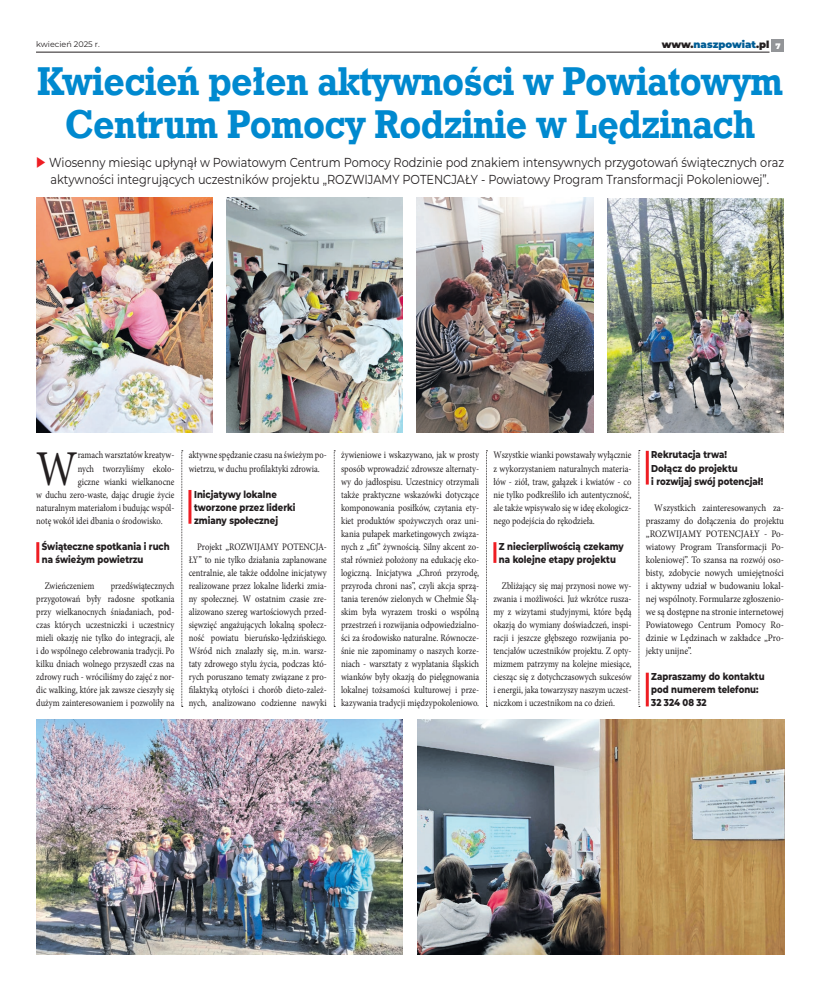
<style>
.page{position:relative;width:820px;height:993px;background:#fff}
.page>*{position:absolute;margin:0;border:0;box-sizing:border-box;transform-origin:0 0}
.t1{font:50.1px "Minion Pro";color:#231f20;scale:.85 1}
.t2{font:40.3px/42.5px "Geo Slab 712 Bd EU";color:#0089cf;text-align:center;scale:.92 1}
.t3{font:13px/17px "Montserrat";color:#231f20;text-align:center;scale:.87 1}
.t4{font:10px/13px "Minion Pro";color:#231f20;text-align:justify;scale:.86 1}
.t5{font:10px/13px "Minion Pro";color:#231f20;text-align:justify;scale:.85 1}
.t6{font:10px/13px "Minion Pro";color:#231f20;text-align:justify;scale:.9 1}
.t7{font:800 10px/13px "Montserrat";color:#231f20;scale:.85 1}
.t8{font:900 10px "Montserrat";color:#005d95}
.t9{font:8px "Montserrat";color:#231f20}
.s1{color:#231f20}
.s2{font-size:8px;color:#fff}
.s3{color:#ee1d23}
</style>
<div class="page">
<div style="left:771px;top:40px;width:12px;height:12px;background:#939598"></div>
<hr style="left:36px;top:52px;width:733px;height:1px;background:#231f20">
<img style="left:226px;top:197px;width:176px;height:235px">
<img style="left:417px;top:719px;width:366px;height:235px">
<img style="left:36px;top:719px;width:366px;height:235px">
<img style="left:607px;top:198px;width:176px;height:234px">
<img style="left:416px;top:197px;width:177px;height:235px">
<img style="left:36px;top:198px;width:176px;height:234px">
<hr style="left:36px;top:542px;width:3px;height:20px;background:#ee1d23">
<hr style="left:188px;top:490px;width:3px;height:33px;background:#ee1d23">
<hr style="left:493px;top:542px;width:3px;height:20px;background:#ee1d23">
<hr style="left:645px;top:450px;width:3px;height:34px;background:#ee1d23">
<hr style="left:645px;top:672px;width:3px;height:34px;background:#ee1d23">
<svg style="left:181px;top:450px;width:2px;height:257px"></svg>
<svg style="left:334px;top:450px;width:1px;height:257px"></svg>
<svg style="left:486px;top:450px;width:1px;height:257px"></svg>
<svg style="left:638px;top:450px;width:1px;height:257px"></svg>
<p class="t9" style="left:36px;top:39px;width:65px">kwiecień 2025 r.</p>
<p class="t8" style="left:661px;top:37px;width:120px"><span class="s1">www.</span>naszpowiat<span class="s1">.pl</span> <span class="s2">7</span></p>
<h2 class="t2" style="left:38px;top:61px;width:811px">Kwiecień pełen aktywności w Powiatowym<br>Centrum Pomocy Rodzinie w Lędzinach</h2>
<p class="t3" style="left:36px;top:153px;width:860px"><span class="s3">◆</span> Wiosenny miesiąc upłynął w Powiatowym Centrum Pomocy Rodzinie pod znakiem intensywnych przygotowań świątecznych oraz aktywności integrujących uczestników projektu „ROZWIJAMY POTENCJAŁY - Powiatowy Program Transformacji Pokoleniowej”.</p>
<h1 class="t1" style="left:36px;top:435px;width:50px">W</h1>
<p class="t5" style="left:78px;top:448px;width:115px">ramach warsztatów kreatyw-</p>
<p class="t5" style="left:78px;top:461px;width:115px">nych tworzyliśmy ekolo-</p>
<p class="t5" style="left:78px;top:475px;width:115px">giczne wianki wielkanocne</p>
<p class="t5" style="left:36px;top:488px;width:164px">w duchu zero-waste, dając drugie życie</p>
<p class="t5" style="left:36px;top:501px;width:164px">naturalnym materiałom i budując wspól-</p>
<p class="t5" style="left:36px;top:514px;width:150px">notę wokół idei dbania o środowisko.</p>
<p class="t7" style="left:42px;top:539px;width:152px">Świąteczne spotkania i ruch na świeżym powietrzu</p>
<p class="t5" style="left:45px;top:579px;width:60px">Zwieńczeniem</p>
<p class="t5" style="left:36px;top:579px;width:164px;text-indent:74px">przedświątecznych przygotowań były radosne spotkania przy wielkanocnych śniadaniach, pod&shy;czas których uczestniczki i uczestnicy mieli okazję nie tylko do integracji, ale i do wspólnego celebrowania tradycji. Po kilku dniach wolnego przyszedł czas na zdrowy ruch - wróciliśmy do zajęć z nor&shy;dic walking, które jak zawsze cieszyły się dużym zainteresowaniem i pozwoliły na</p>
<p class="t5" style="left:188px;top:448px;width:164px">aktywne spędzanie czasu na świeżym po&shy;wietrzu, w duchu profilaktyki zdrowia.</p>
<p class="t7" style="left:194px;top:487px;width:121px">Inicjatywy lokalne tworzone przez liderki zmiany społecznej</p>
<p class="t4" style="left:189px;top:540px;width:162px;text-indent:9px">Projekt „ROZWIJAMY POTENCJA-ŁY” to nie tylko działania zaplanowane centralnie, ale także oddolne inicjatywy realizowane przez lokalne liderki zmia&shy;ny społecznej. W ostatnim czasie zre&shy;alizowano szereg wartościowych przed&shy;sięwzięć angażujących lokalną społecz&shy;ność powiatu bieruńsko-lędzińskiego.<br>Wśród nich znalazły się, m.in. warsz&shy;taty zdrowego stylu życia, podczas któ&shy;rych poruszano tematy związane z pro&shy;filaktyką otyłości i chorób dieto-zależ&shy;nych, analizowano codzienne nawyki</p>
<p class="t4" style="left:341px;top:448px;width:162px">żywieniowe i wskazywano, jak w prosty sposób wprowadzić zdrowsze alternaty&shy;wy do jadłospisu. Uczestnicy otrzymali także praktyczne wskazówki dotyczące komponowania posiłków, czytania ety&shy;kiet produktów spożywczych oraz uni&shy;kania pułapek marketingowych związa&shy;nych z „fit” żywnością. Silny akcent zo&shy;stał również położony na edukację eko&shy;logiczną. Inicjatywa „Chroń przyrodę, przyroda chroni nas”, czyli akcja sprzą&shy;tania terenów zielonych w Chełmie Ślą&shy;skim była wyrazem troski o wspólną przestrzeń i rozwijania odpowiedzialno&shy;ści za środowisko naturalne. Równocze&shy;śnie nie zapominamy o naszych korze&shy;niach - warsztaty z wyplatania śląskich wianków były okazją do pielęgnowania lokalnej tożsamości kulturowej i prze&shy;kazywania tradycji międzypokoleniowo.</p>
<p class="t4" style="left:493px;top:448px;width:162px">Wszystkie wianki powstawały wyłącznie z wykorzystaniem naturalnych materia&shy;łów - ziół, traw, gałązek i kwiatów - co nie tylko podkreśliło ich autentyczność, ale także wpisywało się w ideę ekologicz&shy;nego podejścia do rękodzieła.</p>
<p class="t7" style="left:498px;top:539px;width:148px">Z niecierpliwością czekamy na kolejne etapy projektu</p>
<p class="t5" style="left:493px;top:579px;width:164px;text-indent:8px">Zbliżający się maj przynosi nowe wy&shy;zwania i możliwości. Już wkrótce rusza&shy;my z wizytami studyjnymi, które będą okazją do wymiany doświadczeń, inspi&shy;racji i jeszcze głębszego rozwijania po&shy;tencjałów uczestników projektu. Z opty&shy;mizmem patrzymy na kolejne miesiące, ciesząc się z dotychczasowych sukcesów i energii, jaka towarzyszy naszym uczest&shy;niczkom i uczestnikom na co dzień.</p>
<p class="t7" style="left:651px;top:447px;width:133px">Rekrutacja trwa!<br>Dołącz do projektu<br>i rozwijaj swój potencjał!</p>
<p class="t6" style="left:645px;top:501px;width:155px;text-indent:9px">Wszystkich zainteresowanych za&shy;praszamy do dołączenia do projektu „ROZWIJAMY POTENCJAŁY - Po&shy;wiatowy Program Transformacji Po&shy;koleniowej”. To szansa na rozwój oso&shy;bisty, zdobycie nowych umiejętności i aktywny udział w budowaniu lokal&shy;nej wspólnoty. Formularze zgłoszenio&shy;we są dostępne na stronie internetowej Powiatowego Centrum Pomocy Ro&shy;dzinie w Lędzinach w zakładce „Pro&shy;jekty unijne”.</p>
<p class="t7" style="left:651px;top:669px;width:135px">Zapraszamy do kontaktu pod numerem telefonu:<br>32 324 08 32</p>
</div>
